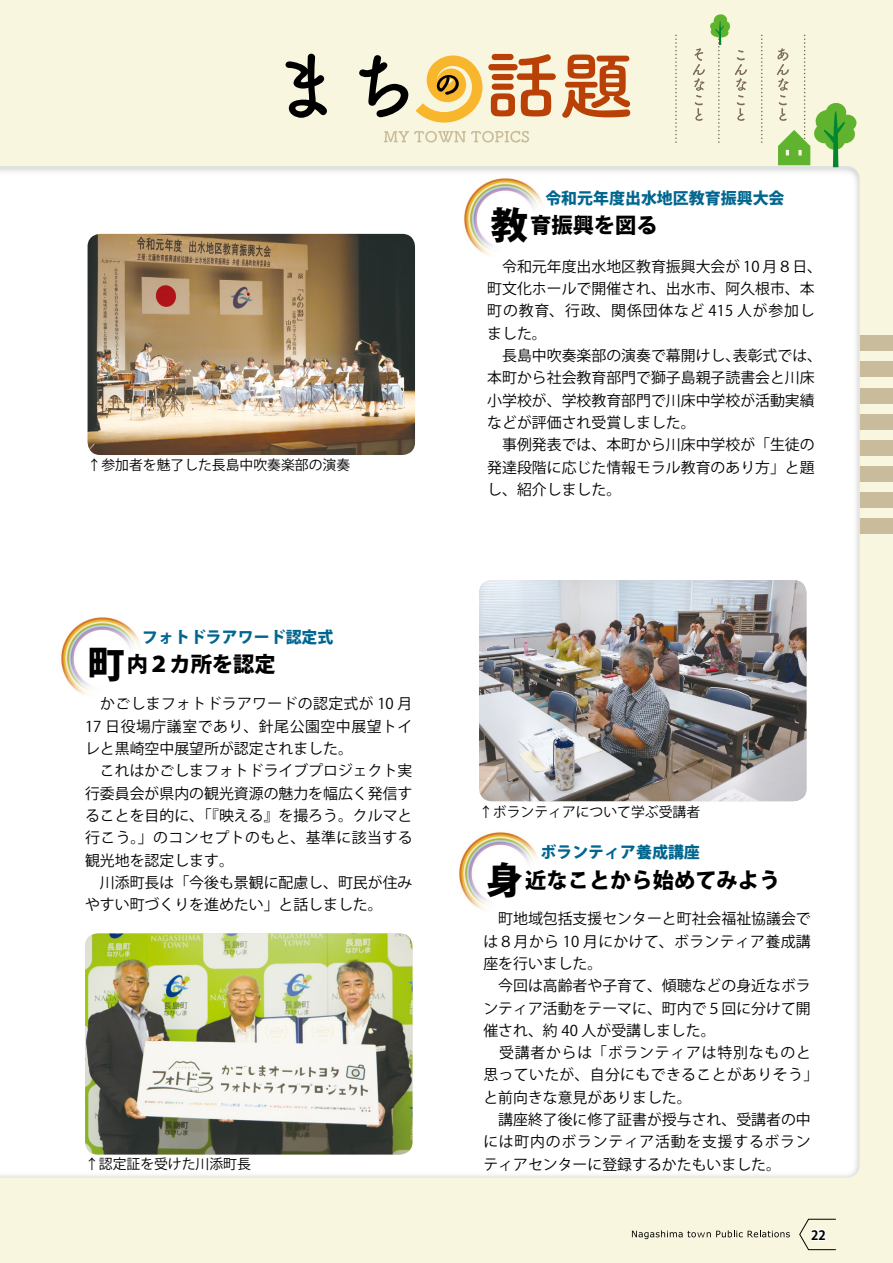
<style>
.page{position:relative;width:893px;height:1263px;background:#f8f6de}
.page>*{position:absolute;margin:0;border:0;box-sizing:border-box;transform-origin:0 0}
.t1{font:800 37.2px "Koz Go Pro";color:#000}
.t2{font:800 21.3px "Koz Go Pro";color:#000}
.t3{font:800 15.9px "Koz Go Pro";color:#00668f}
.t4{font:14.85px/22.4px "Koz Go Pro";color:#000}
.t5{font:14.85px "Koz Go Pro";letter-spacing:.055em;color:#000}
.t6{font:13.8px "Koz Go Pro";color:#000}
.t7{font:700 12.75px "Koz Go Pro";color:#000}
.s1{font-size:37.2px}
</style>
<div class="page">
<div style="left:0;top:336px;width:893px;height:15px;background:#c9bc9c"></div>
<div style="left:0;top:362px;width:893px;height:15px;background:#c9bc9c"></div>
<div style="left:0;top:388px;width:893px;height:15px;background:#c9bc9c"></div>
<div style="left:0;top:414px;width:893px;height:15px;background:#c9bc9c"></div>
<div style="left:0;top:440px;width:893px;height:15px;background:#c9bc9c"></div>
<div style="left:0;top:466px;width:893px;height:15px;background:#c9bc9c"></div>
<div style="left:0;top:492px;width:893px;height:15px;background:#c9bc9c"></div>
<div style="left:0;top:518px;width:893px;height:15px;background:#c9bc9c"></div>
<svg style="left:384px;top:131px;width:145px;height:12px"></svg>
<div style="left:0;top:166px;width:860px;height:1012px;background:#fff"></div>
<svg style="left:761px;top:35px;width:1px;height:108px"></svg>
<svg style="left:675px;top:35px;width:2px;height:108px"></svg>
<svg style="left:693px;top:14px;width:54px;height:129px"></svg>
<svg style="left:777px;top:35px;width:79px;height:132px"></svg>
<svg style="left:286px;top:54px;width:41px;height:64px"></svg>
<svg style="left:359px;top:55px;width:49px;height:62px"></svg>
<svg style="left:488px;top:54px;width:68px;height:62px"></svg>
<svg style="left:562px;top:55px;width:68px;height:63px"></svg>
<svg style="left:416px;top:55px;width:66px;height:68px"></svg>
<img style="left:88px;top:234px;width:327px;height:221px">
<img style="left:463px;top:176px;width:85px;height:86px">
<img style="left:85px;top:933px;width:327px;height:221px">
<img style="left:60px;top:615px;width:85px;height:86px">
<img style="left:479px;top:580px;width:327px;height:221px">
<img style="left:458px;top:831px;width:85px;height:85px">
<svg style="left:799px;top:1219px;width:37px;height:31px"></svg>
<svg style="left:632px;top:1230px;width:158px;height:9px"></svg>
<p class="t6" style="left:88px;top:456px;width:264px">↑参加者を魅了した長島中吹奏楽部の演奏</p>
<p class="t3" style="left:142px;top:626px;width:193px">フォトドラアワード認定式</p>
<h2 class="t2" style="left:148px;top:651px;width:129px">２カ所を認定</h2>
<h1 class="t1" style="left:88px;top:640px;width:62px">町<sup>内</sup></h1>
<p class="t4" style="left:85px;top:693px;width:329px">　かごしまフォトドラアワードの認定式が 10 月<br>17 日役場庁議室であり、針尾公園空中展望トイレと黒崎空中展望所が認定されました。<br>　これはかごしまフォトドライブプロジェクト実行委員会が県内の観光資源の魅力を幅広く発信することを目的に、「『映える』を撮ろう。クルマと行こう。」のコンセプトのもと、基準に該当する観光地を認定します。<br>　川添町長は「今後も景観に配慮し、町民が住みやすい町づくりを進めたい」と話しました。</p>
<p class="t6" style="left:85px;top:1155px;width:167px">↑認定証を受けた川添町長</p>
<p class="t3" style="left:545px;top:187px;width:241px">令和元年度出水地区教育振興大会</p>
<h1 class="t1" style="left:491px;top:201px;width:39px">教</h1>
<p class="t4" style="left:487px;top:255px;width:336px">　令和元年度出水地区教育振興大会が 10 月８日、</p>
<p class="t4" style="left:487px;top:278px;width:329px">町文化ホールで開催され、出水市、阿久根市、本</p>
<p class="t5" style="left:487px;top:301px;width:329px">町の教育、行政、関係団体など 415 人が参加し</p>
<p class="t4" style="left:487px;top:322px;width:61px">ました。</p>
<p class="t4" style="left:733px;top:345px;width:91px">表彰式では、</p>
<h2 class="t2" style="left:530px;top:212px;width:129px">育振興を図る</h2>
<p class="t4" style="left:487px;top:345px;width:329px">　長島中吹奏楽部の演奏で幕開けし、<br>本町から社会教育部門で獅子島親子読書会と川床小学校が、学校教育部門で川床中学校が活動実績などが評価され受賞しました。<br>　事例発表では、本町から川床中学校が「生徒の発達段階に応じた情報モラル教育のあり方」と題し、紹介しました。</p>
<p class="t6" style="left:479px;top:802px;width:223px">↑ボランティアについて学ぶ受講者</p>
<p class="t3" style="left:540px;top:842px;width:161px">ボランティア養成講座</p>
<h2 class="t2" style="left:486px;top:866px;width:296px"><span class="s1">身</span>近なことから始めてみよう</h2>
<p class="t4" style="left:483px;top:908px;width:336px">　町地域包括支援センターと町社会福祉協議会では８月から 10 月にかけて、ボランティア養成講座を行いました。<br>　今回は高齢者や子育て、傾聴などの身近なボランティア活動をテーマに、町内で５回に分けて開催され、約 40 人が受講しました。<br>　受講者からは「ボランティアは特別なものと思っていたが、自分にもできることがありそう「と前向きな意見がありました。<br>　講座終了後に修了証書が授与され、受講者の中には町内のボランティア活動を支援するボランティアセンターに登録するかたもいました。</p>
<p class="t7" style="left:811px;top:1227px;width:16px">22</p>
</div>
